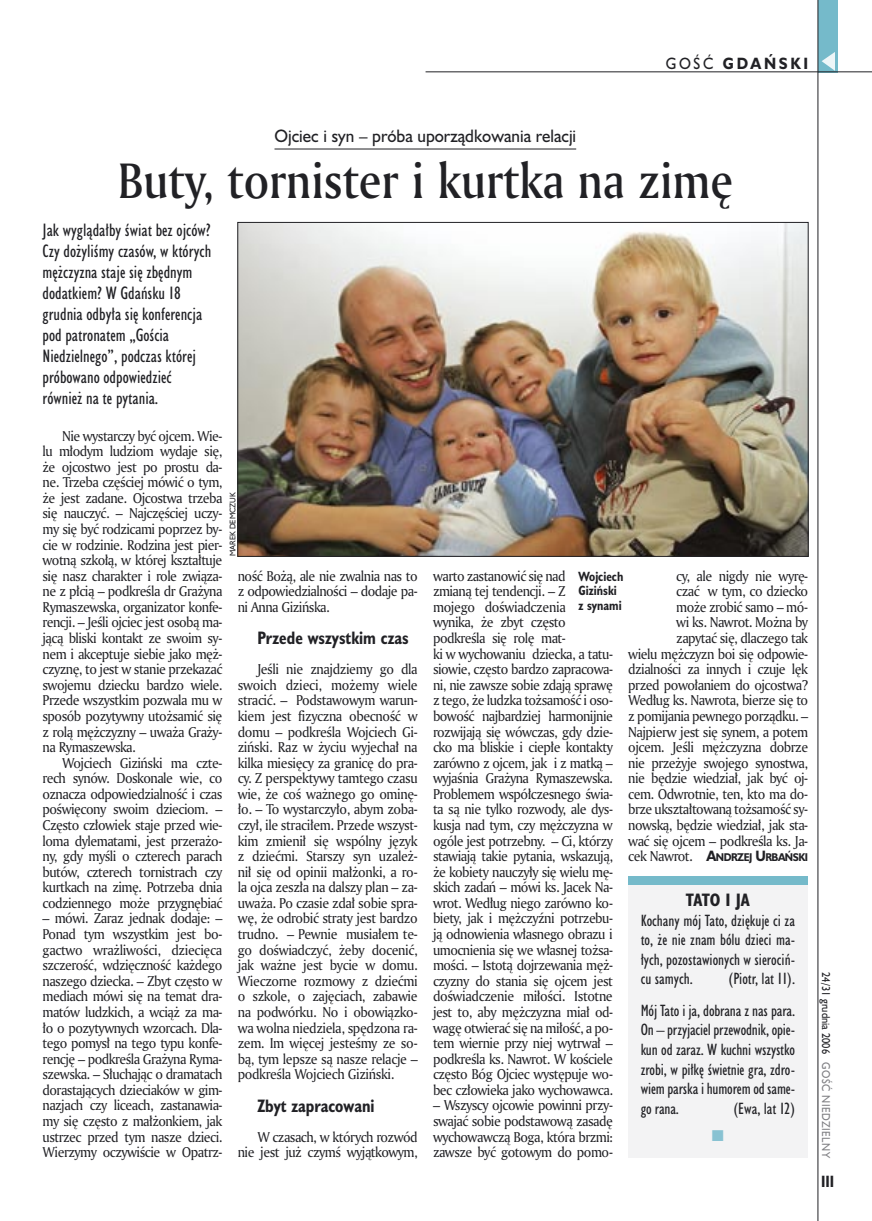
<style>
.page{position:relative;width:872px;height:1221px;background:#fff}
.page>*{position:absolute;margin:0;border:0;box-sizing:border-box;transform-origin:0 0}
._05a_tytyl_AmMd_32_pt{font:48px "Amerigo Md PL";color:#212125;scale:.9 1}
._06-4_lead_lokal_HuCn_11_pt{font:16.5px/21px "Humanst 521 Cn PL";color:#212125}
._04-3_nadtytul_lokal{font:16.5px "Humanst 521 PL";color:#212125;scale:.94 1}
._04_srodtytul_HuCB_11_pt{font:700 16.5px "Humanst 521 Cn PL";color:#212125;scale:.94 1}
._04-2_tytul_ramki{font:700 16.5px "Humanst 521 Cn PL";letter-spacing:-.02em;color:#212125}
._03-2_body_do_ramki{font:15px/19.5px "Humanst 521 Cn PL";color:#212125;text-align:justify}
._15b_temat_prawo{font:700 15px "Humanst 521 PL";letter-spacing:.2em;color:#212125;scale:.9 1}
._17_pagina_prawa{font:700 15px "Humanst 521 Cn PL";color:#212125;scale:.94 1}
._01_body_tekst{font:13.8px/15.6px "Amerigo PL";letter-spacing:-.04em;color:#212125;text-align:justify;scale:.94 1}
._09_podpis_zdjecia_HuCnB{font:700 12.3px/14.4px "Humanst 521 Cn PL";color:#212125;scale:.94 1}
._19_data_prawa{font:10.5px "Humanst 521 PL";color:#212125;scale:.9 1}
._19a_data_prawa_GOSC{font:10.5px "Humanst 521 PL";letter-spacing:.05em;color:#7f7f83;scale:.9 1}
._01_body_tekst-2{font:700 10.35px "Humanst 521 PL";letter-spacing:-.055em;color:#212125;scale:.9 1}
._09a_autor_zdjecia_Hu_5_pt{font:7.5px "Humanst 521 PL";color:#212125;scale:.94 1}
.s1{font-weight:400}
.s2{font-family:"Amerigo PL";font-weight:400;font-size:13.8px}
.s3{font-size:13.8px}
</style>
<div class="page">
<div style="left:818px;top:0;width:19px;height:72px;background:#75baca"></div>
<hr style="left:817px;top:0;width:1px;height:1220px;background:#212125">
<svg style="left:821px;top:52px;width:14px;height:19px"></svg>
<hr style="left:425px;top:72px;width:447px;height:1px;background:#212125">
<hr style="left:274px;top:149px;width:302px;height:1px;background:#212125">
<img style="left:239px;top:224px;width:567px;height:330px">
<div style="left:628px;top:876px;width:180px;height:281px;background:#f3f3f4"></div>
<div style="left:628px;top:876px;width:180px;height:9px;background:#75baca"></div>
<p class="_15b_temat_prawo" style="left:666px;top:53px;width:160px"><span class="s1">GOŚĆ</span> GDAŃSKI</p>
<p class="_04-3_nadtytul_lokal" style="left:274px;top:124px;width:322px">Ojciec i syn – próba uporządkowania relacji</p>
<p class="_05a_tytyl_AmMd_32_pt" style="left:118px;top:148px;width:685px">Buty, tornister i kurtka na zimę</p>
<p class="_06-4_lead_lokal_HuCn_11_pt" style="left:43px;top:219px;width:170px">Jak wyglądałby świat bez ojców?<br>Czy dożyliśmy czasów, w których mężczyzna staje się zbędnym dodatkiem? W Gdańsku 18 grudnia odbyła się konferencja pod patronatem „Gościa<br>Niedzielnego”, podczas której próbowano odpowiedzieć również na te pytania.</p>
<p class="_01_body_tekst" style="left:43px;top:427px;width:193px;text-indent:20px">Nie wystarczy być ojcem. Wie&shy;lu młodym ludziom wydaje się, że ojcostwo jest po prostu da&shy;ne. Trzeba częściej mówić o tym, że jest zadane. Ojcostwa trzeba się nauczyć. – Najczęściej uczy&shy;my się być rodzicami poprzez by&shy;cie w rodzinie. Rodzina jest pier&shy;wotną szkołą, w której kształtuje się nasz charakter i role związa&shy;ne z płcią – podkreśla dr Grażyna Rymaszewska, organizator konfe&shy;rencji. – Jeśli ojciec jest osobą ma&shy;jącą bliski kontakt ze swoim sy&shy;nem i akceptuje siebie jako męż&shy;czyznę, to jest w stanie przekazać swojemu dziecku bardzo wiele.<br>Przede wszystkim pozwala mu w sposób pozytywny utożsamić się z rolą mężczyzny – uważa Graży&shy;na Rymaszewska.</p>
<p class="_01_body_tekst" style="left:43px;top:754px;width:193px;text-indent:20px">Wojciech Giziński ma czte&shy;rech synów. Doskonale wie, co oznacza odpowiedzialność i czas poświęcony swoim dzieciom. – Często człowiek staje przed wie&shy;loma dylematami, jest przerażo&shy;ny, gdy myśli o czterech parach butów, czterech tornistrach czy kurtkach na zimę. Potrzeba dnia codziennego może przygnębiać</p>
<p class="_01_body_tekst" style="left:43px;top:910px;width:193px">– mówi. Zaraz jednak dodaje: – Ponad tym wszystkim jest bo&shy;gactwo wrażliwości, dziecięca szczerość, wdzięczność każdego naszego dziecka. – Zbyt często w mediach mówi się na temat dra&shy;matów ludzkich, a wciąż za ma&shy;ło o pozytywnych wzorcach. Dla&shy;tego pomysł na tego typu konfe&shy;rencję – podkreśla Grażyna Ryma&shy;szewska. – Słuchając o dramatach dorastających dzieciaków w gim&shy;nazjach czy liceach, zastanawia&shy;my się często z małżonkiem, jak ustrzec przed tym nasze dzieci.<br>Wierzymy oczywiście w Opatrz-</p>
<p class="_09a_autor_zdjecia_Hu_5_pt" style="left:227px;top:556px;width:69px;rotate:-90deg">MAREK DEMCZUK</p>
<p class="_01_body_tekst" style="left:433px;top:567px;width:193px;text-align:left">warto zastanowić się nad<br>zmianą tej tendencji. – Z<br>mojego doświadczenia<br>wynika, że zbyt często podkreśla się rolę mat-<br>ki w wychowaniu dziecka, a tatu&shy;siowie, często bardzo zapracowa&shy;ni, nie zawsze sobie zdają sprawę z tego, że ludzka tożsamość i oso&shy;bowość najbardziej harmonijnie rozwijają się wówczas, gdy dzie&shy;cko ma bliskie i ciepłe kontakty zarówno z ojcem, jak i z matką – wyjaśnia Grażyna Rymaszewska.<br>Problemem współczesnego świa&shy;ta są nie tylko rozwody, ale dys&shy;kusja nad tym, czy mężczyzna w ogóle jest potrzebny. – Ci, którzy stawiają takie pytania, wskazują, że kobiety nauczyły się wielu mę&shy;skich zadań – mówi ks. Jacek Na&shy;wrot. Według niego zarówno ko&shy;biety, jak i mężczyźni potrzebu&shy;ją odnowienia własnego obrazu i umocnienia się we własnej tożsa&shy;mości. – Istotą dojrzewania męż&shy;czyzny do stania się ojcem jest doświadczenie miłości. Istotne jest to, aby mężczyzna miał od&shy;wagę otwierać się na miłość, a po&shy;tem wiernie przy niej wytrwał – podkreśla ks. Nawrot. W kościele często Bóg Ojciec występuje wo&shy;bec człowieka jako wychowawca.</p>
<p class="_01_body_tekst" style="left:433px;top:1097px;width:193px">– Wszyscy ojcowie powinni przy&shy;swajać sobie podstawową zasadę wychowawczą Boga, która brzmi: zawsze być gotowym do pomo-</p>
<p class="_01_body_tekst" style="left:628px;top:567px;width:193px;text-align:right">cy, ale nigdy nie wyrę-<br>czać w tym, co dziecko<br>może zrobić samo – mó-<br>wi ks. Nawrot. Można by<br>zapytać się, dlaczego tak<br>wielu mężczyzn boi się odpowie&shy;dzialności za innych i czuje lęk przed powołaniem do ojcostwa?<br>Według ks. Nawrota, bierze się to z pomijania pewnego porządku. –<br>Najpierw jest się synem, a potem ojcem. Jeśli mężczyzna dobrze nie przeżyje swojego synostwa, nie będzie wiedział, jak być oj&shy;cem. Odwrotnie, ten, kto ma do&shy;brze ukształtowaną tożsamość sy&shy;nowską, będzie wiedział, jak sta&shy;wać się ojcem – podkreśla ks. Ja-</p>
<p class="_01_body_tekst-2" style="left:628px;top:850px;width:201px"><span class="s2">cek Nawrot.</span> <span class="s3">A</span>NDRZEJ <span class="s3">U</span>RBAŃSKI</p>
<p class="_04-2_tytul_ramki" style="left:686px;top:888px;width:65px">TATO I JA</p>
<p class="_03-2_body_do_ramki" style="left:640px;top:910px;width:156px">Kochany mój Tato, dziękuje ci za to, że nie znam bólu dzieci ma&shy;łych, pozostawionych w sierociń&shy;cu samych.</p>
<p class="_01_body_tekst" style="left:238px;top:567px;width:193px">ność Bożą, ale nie zwalnia nas to z odpowiedzialności – dodaje pa&shy;ni Anna Gizińska.</p>
<p class="_04_srodtytul_HuCB_11_pt" style="left:257px;top:626px;width:163px">Przede wszystkim czas</p>
<p class="_01_body_tekst" style="left:238px;top:661px;width:193px;text-indent:20px">Jeśli nie znajdziemy go dla swoich dzieci, możemy wiele stracić. – Podstawowym warun&shy;kiem jest fizyczna obecność w domu – podkreśla Wojciech Gi&shy;ziński. Raz w życiu wyjechał na kilka miesięcy za granicę do pra&shy;cy. Z perspektywy tamtego czasu wie, że coś ważnego go ominę&shy;ło. – To wystarczyło, abym zoba&shy;czył, ile straciłem. Przede wszyst&shy;kim zmienił się wspólny język z dziećmi. Starszy syn uzależ&shy;nił się od opinii małżonki, a ro&shy;la ojca zeszła na dalszy plan – za&shy;uważa. Po czasie zdał sobie spra&shy;wę, że odrobić straty jest bardzo trudno. – Pewnie musiałem te&shy;go doświadczyć, żeby docenić, jak ważne jest bycie w domu.<br>Wieczorne rozmowy z dziećmi o szkole, o zajęciach, zabawie na podwórku. No i obowiązko&shy;wa wolna niedziela, spędzona ra&shy;zem. Im więcej jesteśmy ze so&shy;bą, tym lepsze są nasze relacje – podkreśla Wojciech Giziński.</p>
<p class="_04_srodtytul_HuCB_11_pt" style="left:257px;top:1093px;width:126px">Zbyt zapracowani</p>
<p class="_01_body_tekst" style="left:238px;top:1128px;width:193px;text-align:right">W czasach, w których rozwód nie jest już czymś wyjątkowym,</p>
<p class="_09_podpis_zdjecia_HuCnB" style="left:578px;top:568px;width:49px">Wojciech<br>Giziński</p>
<p class="_09_podpis_zdjecia_HuCnB" style="left:578px;top:597px;width:47px">z synami</p>
<p class="_03-2_body_do_ramki" style="left:728px;top:969px;width:68px">(Piotr, lat 11).</p>
<p class="_03-2_body_do_ramki" style="left:640px;top:1000px;width:156px">Mój Tato i ja, dobrana z nas para.<br>On – przyjaciel przewodnik, opie&shy;kun od zaraz. W kuchni wszystko zrobi, w piłkę świetnie gra, zdro&shy;wiem parska i humorem od same&shy;go rana.</p>
<p class="_03-2_body_do_ramki" style="left:733px;top:1098px;width:63px">(Ewa, lat 12)</p>
<p class="_19_data_prawa" style="left:833px;top:972px;width:92px;rotate:90deg">24/31 grudnia 2006</p>
<p class="_19a_data_prawa_GOSC" style="left:833px;top:1062px;width:108px;rotate:90deg">GOŚĆ NIEDZIELNY</p>
<p class="_17_pagina_prawa" style="left:821px;top:1171px;width:15px">III</p>
</div>
